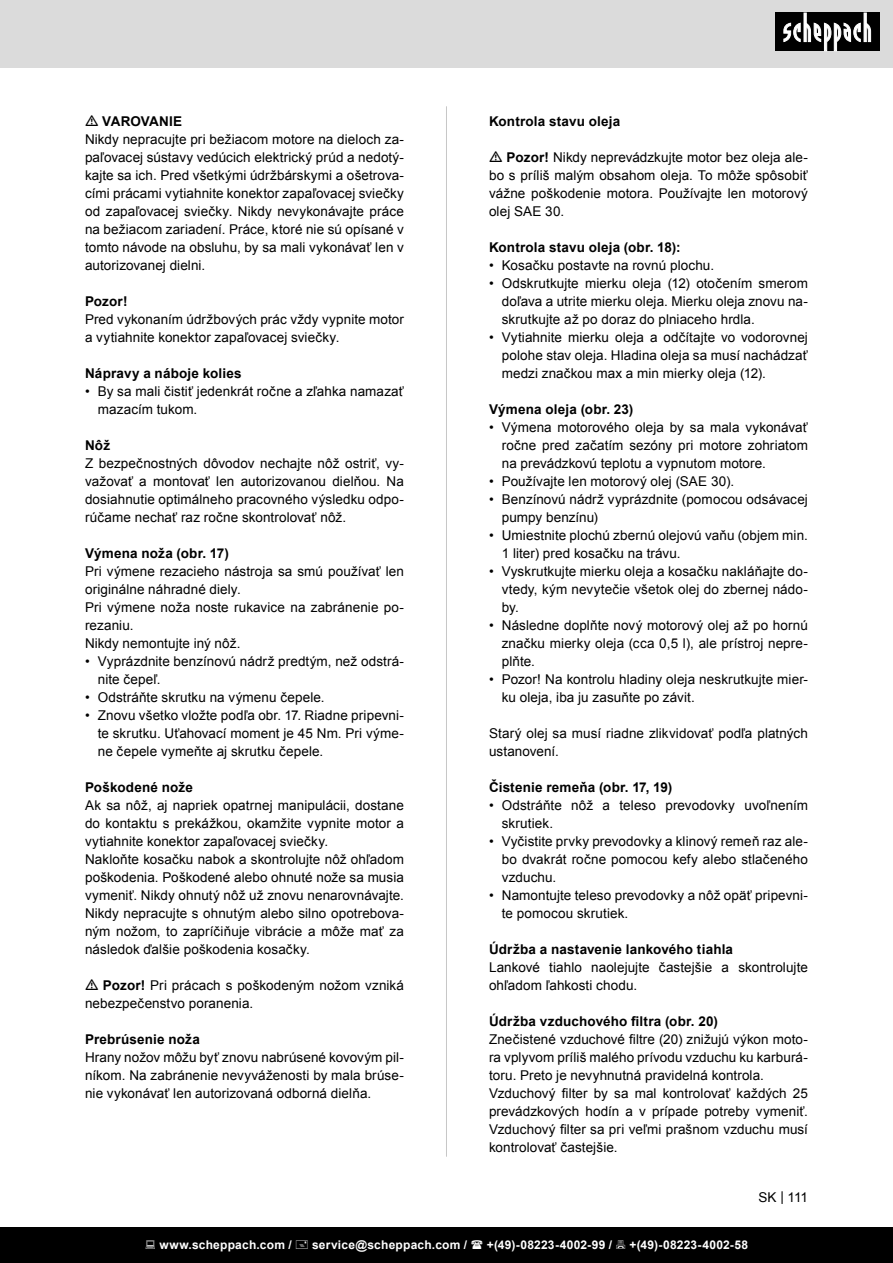
<style>
.page{position:relative;width:893px;height:1263px;background:#fff}
.page>*{position:absolute;margin:0;border:0;box-sizing:border-box;transform-origin:0 0}
.Basiseinstellung{font:13.5px/18px "Arial";letter-spacing:.005em;color:#000;text-align:justify}
.Basiseinstellung-2{font:700 13.5px "Arial";letter-spacing:.015em;color:#000}
.t1{font:700 12px "Arial";letter-spacing:.02em;color:#fff}
.s1{font-weight:700}
</style>
<div class="page">
<div style="left:0;top:0;width:893px;height:67px;background:#dbdbdb"></div>
<div style="left:0;top:1227px;width:893px;height:36px;background:#000"></div>
<div style="left:775px;top:13px;width:105px;height:38px;background:#000"></div>
<svg style="left:783px;top:13px;width:88px;height:38px"></svg>
<hr style="left:446px;top:106px;width:1px;height:1051px;background:#c7c7c7">
<p class="Basiseinstellung-2" style="left:102px;top:112px;width:81px">VAROVANIE</p>
<p class="Basiseinstellung" style="left:85px;top:130px;width:320px">Nikdy nepracujte pri bežiacom motore na dieloch za&shy;paľovacej sústavy vedúcich elektrický prúd a nedotý&shy;kajte sa ich. Pred všetkými údržbárskymi a ošetrova&shy;cími prácami vytiahnite konektor zapaľovacej sviečky od zapaľovacej sviečky. Nikdy nevykonávajte práce na bežiacom zariadení. Práce, ktoré nie sú opísané v tomto návode na obsluhu, by sa mali vykonávať len v autorizovanej dielni.</p>
<p class="Basiseinstellung-2" style="left:85px;top:292px;width:44px">Pozor!</p>
<p class="Basiseinstellung" style="left:85px;top:310px;width:320px">Pred vykonaním údržbových prác vždy vypnite motor a vytiahnite konektor zapaľovacej sviečky.</p>
<p class="Basiseinstellung-2" style="left:85px;top:364px;width:158px">Nápravy a náboje kolies</p>
<p class="Basiseinstellung" style="left:98px;top:382px;width:308px;text-indent:-13px">• By sa mali čistiť jedenkrát ročne a zľahka namazať mazacím tukom.</p>
<p class="Basiseinstellung-2" style="left:85px;top:436px;width:27px">Nôž</p>
<p class="Basiseinstellung" style="left:85px;top:454px;width:320px">Z bezpečnostných dôvodov nechajte nôž ostriť, vy&shy;važovať a montovať len autorizovanou dielňou. Na dosiahnutie optimálneho pracovného výsledku odpo&shy;rúčame nechať raz ročne skontrolovať nôž.</p>
<p class="Basiseinstellung-2" style="left:85px;top:544px;width:145px">Výmena noža (obr. 17)</p>
<p class="Basiseinstellung" style="left:85px;top:562px;width:320px">Pri výmene rezacieho nástroja sa smú používať len originálne náhradné diely.</p>
<p class="Basiseinstellung" style="left:85px;top:598px;width:320px">Pri výmene noža noste rukavice na zabránenie po&shy;rezaniu.</p>
<p class="Basiseinstellung" style="left:85px;top:634px;width:157px">Nikdy nemontujte iný nôž.</p>
<p class="Basiseinstellung" style="left:98px;top:652px;width:308px;text-indent:-13px">• Vyprázdnite benzínovú nádrž predtým, než odstrá&shy;nite čepeľ.</p>
<p class="Basiseinstellung" style="left:85px;top:688px;width:241px">• Odstráňte skrutku na výmenu čepele.</p>
<p class="Basiseinstellung" style="left:98px;top:706px;width:308px;text-indent:-13px">• Znovu všetko vložte podľa obr. 17. Riadne pripevni&shy;te skrutku. Uťahovací moment je 45 Nm. Pri výme&shy;ne čepele vymeňte aj skrutku čepele.</p>
<p class="Basiseinstellung-2" style="left:85px;top:778px;width:109px">Poškodené nože</p>
<p class="Basiseinstellung" style="left:85px;top:796px;width:320px">Ak sa nôž, aj napriek opatrnej manipulácii, dostane do kontaktu s prekážkou, okamžite vypnite motor a vytiahnite konektor zapaľovacej sviečky.</p>
<p class="Basiseinstellung" style="left:85px;top:850px;width:320px">Nakloňte kosačku nabok a skontrolujte nôž ohľadom poškodenia. Poškodené alebo ohnuté nože sa musia vymeniť. Nikdy ohnutý nôž už znovu nenarovnávajte.<br>Nikdy nepracujte s ohnutým alebo silno opotrebova&shy;ným nožom, to zapríčiňuje vibrácie a môže mať za následok ďalšie poškodenia kosačky.</p>
<p class="Basiseinstellung" style="left:85px;top:976px;width:320px;text-indent:18px"><span class="s1">Pozor!</span> Pri prácach s poškodeným nožom vzniká nebezpečenstvo poranenia.</p>
<p class="Basiseinstellung-2" style="left:85px;top:1030px;width:116px">Prebrúsenie noža</p>
<p class="Basiseinstellung" style="left:85px;top:1048px;width:320px">Hrany nožov môžu byť znovu nabrúsené kovovým pil&shy;níkom. Na zabránenie nevyváženosti by mala brúse&shy;nie vykonávať len autorizovaná odborná dielňa.</p>
<p class="Basiseinstellung-2" style="left:489px;top:112px;width:133px">Kontrola stavu oleja</p>
<p class="Basiseinstellung" style="left:489px;top:148px;width:320px;text-indent:18px"><span class="s1">Pozor!</span> Nikdy neprevádzkujte motor bez oleja ale&shy;bo s príliš malým obsahom oleja. To môže spôsobiť vážne poškodenie motora. Používajte len motorový olej SAE 30.</p>
<p class="Basiseinstellung-2" style="left:489px;top:238px;width:193px">Kontrola stavu oleja (obr. 18):</p>
<p class="Basiseinstellung" style="left:489px;top:256px;width:227px">• Kosačku postavte na rovnú plochu.</p>
<p class="Basiseinstellung" style="left:502px;top:274px;width:308px;text-indent:-13px">• Odskrutkujte mierku oleja (12) otočením smerom doľava a utrite mierku oleja. Mierku oleja znovu na&shy;skrutkujte až po doraz do plniaceho hrdla.</p>
<p class="Basiseinstellung" style="left:502px;top:328px;width:308px;text-indent:-13px">• Vytiahnite mierku oleja a odčítajte vo vodorovnej polohe stav oleja. Hladina oleja sa musí nachádzať medzi značkou max a min mierky oleja (12).</p>
<p class="Basiseinstellung-2" style="left:489px;top:400px;width:146px">Výmena oleja (obr. 23)</p>
<p class="Basiseinstellung" style="left:502px;top:418px;width:308px;text-indent:-13px">• Výmena motorového oleja by sa mala vykonávať ročne pred začatím sezóny pri motore zohriatom na prevádzkovú teplotu a vypnutom motore.</p>
<p class="Basiseinstellung" style="left:489px;top:472px;width:247px">• Používajte len motorový olej (SAE 30).</p>
<p class="Basiseinstellung" style="left:502px;top:490px;width:308px;text-indent:-13px">• Benzínovú nádrž vyprázdnite (pomocou odsávacej pumpy benzínu)</p>
<p class="Basiseinstellung" style="left:502px;top:526px;width:308px;text-indent:-13px">• Umiestnite plochú zbernú olejovú vaňu (objem min.<br>1 liter) pred kosačku na trávu.</p>
<p class="Basiseinstellung" style="left:502px;top:562px;width:308px;text-indent:-13px">• Vyskrutkujte mierku oleja a kosačku nakláňajte do&shy;vtedy, kým nevytečie všetok olej do zbernej nádo&shy;by.</p>
<p class="Basiseinstellung" style="left:502px;top:616px;width:308px;text-indent:-13px">• Následne doplňte nový motorový olej až po hornú značku mierky oleja (cca 0,5 l), ale prístroj nepre&shy;plňte.</p>
<p class="Basiseinstellung" style="left:502px;top:670px;width:308px;text-indent:-13px">• Pozor! Na kontrolu hladiny oleja neskrutkujte mier&shy;ku oleja, iba ju zasuňte po závit.</p>
<p class="Basiseinstellung" style="left:489px;top:724px;width:320px">Starý olej sa musí riadne zlikvidovať podľa platných ustanovení.</p>
<p class="Basiseinstellung-2" style="left:489px;top:778px;width:185px">Čistenie remeňa (obr. 17, 19)</p>
<p class="Basiseinstellung" style="left:502px;top:796px;width:308px;text-indent:-13px">• Odstráňte nôž a teleso prevodovky uvoľnením skrutiek.</p>
<p class="Basiseinstellung" style="left:502px;top:832px;width:308px;text-indent:-13px">• Vyčistite prvky prevodovky a klinový remeň raz ale&shy;bo dvakrát ročne pomocou kefy alebo stlačeného vzduchu.</p>
<p class="Basiseinstellung" style="left:502px;top:886px;width:308px;text-indent:-13px">• Namontujte teleso prevodovky a nôž opäť pripevni&shy;te pomocou skrutiek.</p>
<p class="Basiseinstellung-2" style="left:489px;top:940px;width:246px">Údržba a nastavenie lankového tiahla</p>
<p class="Basiseinstellung" style="left:489px;top:958px;width:320px">Lankové tiahlo naolejujte častejšie a skontrolujte ohľadom ľahkosti chodu.</p>
<p class="Basiseinstellung-2" style="left:489px;top:1012px;width:230px">Údržba vzduchového filtra (obr. 20)</p>
<p class="Basiseinstellung" style="left:489px;top:1030px;width:320px">Znečistené vzduchové filtre (20) znižujú výkon moto&shy;ra vplyvom príliš malého prívodu vzduchu ku karburá&shy;toru. Preto je nevyhnutná pravidelná kontrola.</p>
<p class="Basiseinstellung" style="left:489px;top:1084px;width:320px">Vzduchový filter by sa mal kontrolovať každých 25 prevádzkových hodín a v prípade potreby vymeniť.<br>Vzduchový filter sa pri veľmi prašnom vzduchu musí kontrolovať častejšie.</p>
<p class="Basiseinstellung" style="left:758px;top:1188px;width:51px">SK | 111</p>
<p class="t1" style="left:159px;top:1236px;width:134px">www.scheppach.com /</p>
<p class="t1" style="left:312px;top:1236px;width:157px">service@scheppach.com /</p>
<p class="t1" style="left:487px;top:1236px;width:127px">+(49)-08223-4002-99 /</p>
<p class="t1" style="left:629px;top:1236px;width:120px">+(49)-08223-4002-58</p>
</div>
